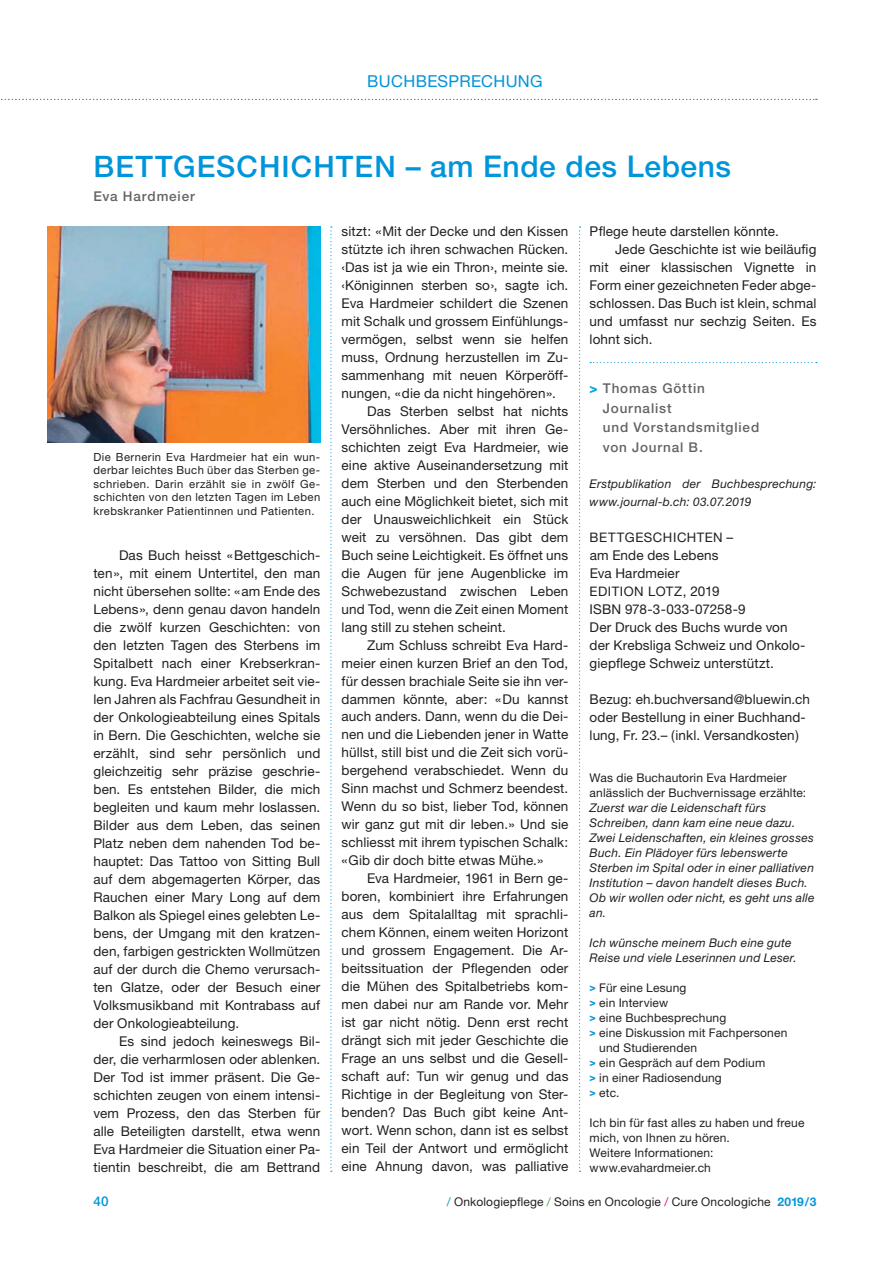
<style>
.page{position:relative;width:893px;height:1263px;background:#fff}
.page>*{position:absolute;margin:0;border:0;box-sizing:border-box;transform-origin:0 0}
.t1{font:500 30px "Helvetica Neue LT";letter-spacing:.02em;color:#0095da}
.t2{font:16.5px "Helvetica Neue LT";letter-spacing:.02em;color:#0095da}
.t3{font:13.5px/18px "Helvetica Neue LT";letter-spacing:.01em;color:#231f20}
.t4{font:500 13.5px/19.5px "Helvetica Neue LT";letter-spacing:.06em;color:#636466}
.t5{font:500 13.5px "Helvetica Neue LT";color:#0095da}
.t6{font:13.2px "Helvetica Neue LT";letter-spacing:.04em;color:#231f20}
.t7{font:12px/15px "Helvetica Neue LT";letter-spacing:.015em;color:#231f20}
.t8{font:italic 12px/15px "Helvetica Neue LT";letter-spacing:.02em;color:#231f20}
.t9{font:11.25px/13.5px "Helvetica Neue LT";letter-spacing:.035em;color:#231f20;text-align:justify}
.s1{font-size:29.7px}
.s2{font-weight:900;font-stretch:expanded;color:#00a7e1}
.s3{font-size:13.5px}
.s4{font-weight:900;font-stretch:expanded;font-size:10.5px;color:#0095da}
.s5{color:#0095da}
.s6{color:#41ad49}
.s7{color:#ec008c}
.s8{font-weight:700;color:#0095da}
</style>
<div class="page">
<svg style="left:1px;top:99px;width:816px;height:1px"></svg>
<svg style="left:579px;top:226px;width:1px;height:946px"></svg>
<svg style="left:330px;top:226px;width:2px;height:946px"></svg>
<img style="left:48px;top:226px;width:272px;height:216px">
<svg style="left:590px;top:362px;width:227px;height:1px"></svg>
<p class="t2" style="left:367px;top:75px;width:177px">BUCHBESPRECHUNG</p>
<h1 class="t1" style="left:93px;top:155px;width:639px"><span class="s1">BETTGESCHICHTEN</span> – am Ende des Lebens</h1>
<p class="t4" style="left:93px;top:187px;width:103px">Eva Hardmeier</p>
<p class="t9" style="left:93px;top:451px;width:228px">Die Bernerin Eva Hardmeier hat ein wun&shy;derbar leichtes Buch über das Sterben ge&shy;schrieben. Darin erzählt sie in zwölf Ge&shy;schichten von den letzten Tagen im Leben krebskranker Patientinnen und Patienten.</p>
<p class="t3" style="left:93px;top:547px;width:228px;text-align:justify;text-indent:26px">Das Buch heisst «Bettgeschich&shy;ten», mit einem Untertitel, den man nicht übersehen sollte: «am Ende des Lebens», denn genau davon handeln die zwölf kurzen Geschichten: von den letzten Tagen des Sterbens im Spitalbett nach einer Krebserkran&shy;kung. Eva Hardmeier arbeitet seit vie&shy;len Jahren als Fachfrau Gesundheit in der Onkologieabteilung eines Spitals in Bern. Die Geschichten, welche sie erzählt, sind sehr persönlich und gleichzeitig sehr präzise geschrie&shy;ben. Es entstehen Bilder, die mich begleiten und kaum mehr loslassen.<br>Bilder aus dem Leben, das seinen Platz neben dem nahenden Tod be&shy;hauptet: Das Tattoo von Sitting Bull auf dem abgemagerten Körper, das Rauchen einer Mary Long auf dem Balkon als Spiegel eines gelebten Le&shy;bens, der Umgang mit den kratzen&shy;den, farbigen gestrickten Wollmützen auf der durch die Chemo verursach&shy;ten Glatze, oder der Besuch einer Volksmusikband mit Kontrabass auf der Onkologieabteilung.</p>
<p class="t3" style="left:93px;top:1033px;width:228px;text-align:justify;text-indent:26px">Es sind jedoch keineswegs Bil&shy;der, die verharmlosen oder ablenken.<br>Der Tod ist immer präsent. Die Ge&shy;schichten zeugen von einem intensi&shy;vem Prozess, den das Sterben für alle Beteiligten darstellt, etwa wenn Eva Hardmeier die Situation einer Pa&shy;tientin beschreibt, die am Bettrand</p>
<p class="t3" style="left:342px;top:223px;width:228px">sitzt: «Mit der Decke und den Kissen</p>
<p class="t3" style="left:342px;top:241px;width:228px">stützte ich ihren schwachen Rücken.</p>
<p class="t3" style="left:342px;top:259px;width:228px">‹Das ist ja wie ein Thron›, meinte sie.</p>
<p class="t3" style="left:342px;top:277px;width:228px">‹Königinnen sterben so›, sagte ich.</p>
<p class="t3" style="left:342px;top:295px;width:228px">Eva Hardmeier schildert die Szenen</p>
<p class="t3" style="left:342px;top:313px;width:228px">mit Schalk und grossem Einfühlungs-</p>
<p class="t3" style="left:342px;top:331px;width:228px">vermögen, selbst wenn sie helfen</p>
<p class="t3" style="left:342px;top:349px;width:228px">muss, Ordnung herzustellen im Zu-</p>
<p class="t3" style="left:342px;top:367px;width:228px">sammenhang mit neuen Körperöff-</p>
<p class="t3" style="left:342px;top:385px;width:216px">nungen, «die da nicht hingehören».</p>
<p class="t3" style="left:367px;top:403px;width:203px">Das Sterben selbst hat nichts</p>
<p class="t3" style="left:342px;top:421px;width:228px">Versöhnliches. Aber mit ihren Ge-</p>
<p class="t3" style="left:342px;top:439px;width:228px">schichten zeigt Eva Hardmeier, wie</p>
<p class="t3" style="left:342px;top:457px;width:228px">eine aktive Auseinandersetzung mit</p>
<p class="t3" style="left:342px;top:475px;width:228px">dem Sterben und den Sterbenden</p>
<p class="t3" style="left:342px;top:493px;width:228px">auch eine Möglichkeit bietet, sich mit</p>
<p class="t3" style="left:342px;top:511px;width:228px">der Unausweichlichkeit ein Stück</p>
<p class="t3" style="left:342px;top:529px;width:228px">weit zu versöhnen. Das gibt dem</p>
<p class="t3" style="left:342px;top:547px;width:228px">Buch seine Leichtigkeit. Es öffnet uns</p>
<p class="t3" style="left:342px;top:565px;width:228px">die Augen für jene Augenblicke im</p>
<p class="t3" style="left:342px;top:583px;width:228px">Schwebezustand zwischen Leben</p>
<p class="t3" style="left:342px;top:601px;width:228px">und Tod, wenn die Zeit einen Moment</p>
<p class="t3" style="left:342px;top:619px;width:166px">lang still zu stehen scheint.</p>
<p class="t3" style="left:367px;top:637px;width:203px">Zum Schluss schreibt Eva Hard-</p>
<p class="t3" style="left:342px;top:655px;width:228px">meier einen kurzen Brief an den Tod,</p>
<p class="t3" style="left:342px;top:673px;width:228px">für dessen brachiale Seite sie ihn ver-</p>
<p class="t3" style="left:342px;top:691px;width:228px">dammen könnte, aber: «Du kannst</p>
<p class="t3" style="left:342px;top:709px;width:228px">auch anders. Dann, wenn du die Dei-</p>
<p class="t3" style="left:342px;top:727px;width:228px">nen und die Liebenden jener in Watte</p>
<p class="t3" style="left:342px;top:745px;width:228px">hüllst, still bist und die Zeit sich vorü-</p>
<p class="t3" style="left:342px;top:763px;width:228px">bergehend verabschiedet. Wenn du</p>
<p class="t3" style="left:342px;top:781px;width:228px">Sinn machst und Schmerz beendest.</p>
<p class="t3" style="left:342px;top:799px;width:228px">Wenn du so bist, lieber Tod, können</p>
<p class="t3" style="left:342px;top:817px;width:228px">wir ganz gut mit dir leben.» Und sie</p>
<p class="t3" style="left:342px;top:835px;width:228px">schliesst mit ihrem typischen Schalk:</p>
<p class="t3" style="left:342px;top:853px;width:203px">«Gib dir doch bitte etwas Mühe.»</p>
<p class="t3" style="left:367px;top:871px;width:203px">Eva Hardmeier, 1961 in Bern ge-</p>
<p class="t3" style="left:342px;top:889px;width:228px">boren, kombiniert ihre Erfahrungen</p>
<p class="t3" style="left:342px;top:907px;width:228px">aus dem Spitalalltag mit sprachli-</p>
<p class="t3" style="left:342px;top:925px;width:228px">chem Können, einem weiten Horizont</p>
<p class="t3" style="left:342px;top:943px;width:228px">und grossem Engagement. Die Ar-</p>
<p class="t3" style="left:342px;top:961px;width:228px">beitssituation der Pflegenden oder</p>
<p class="t3" style="left:342px;top:979px;width:228px">die Mühen des Spitalbetriebs kom-</p>
<p class="t3" style="left:342px;top:997px;width:228px">men dabei nur am Rande vor. Mehr</p>
<p class="t3" style="left:342px;top:1015px;width:228px">ist gar nicht nötig. Denn erst recht</p>
<p class="t3" style="left:342px;top:1033px;width:228px">drängt sich mit jeder Geschichte die</p>
<p class="t3" style="left:342px;top:1051px;width:228px">Frage an uns selbst und die Gesell-</p>
<p class="t3" style="left:342px;top:1069px;width:228px">schaft auf: Tun wir genug und das</p>
<p class="t3" style="left:342px;top:1087px;width:228px">Richtige in der Begleitung von Ster-</p>
<p class="t3" style="left:342px;top:1105px;width:228px">benden? Das Buch gibt keine Ant-</p>
<p class="t3" style="left:342px;top:1123px;width:228px">wort. Wenn schon, dann ist es selbst</p>
<p class="t3" style="left:342px;top:1141px;width:228px">ein Teil der Antwort und ermöglicht</p>
<p class="t3" style="left:342px;top:1159px;width:228px">eine Ahnung davon, was palliative</p>
<p class="t3" style="left:590px;top:223px;width:191px">Pflege heute darstellen könnte.</p>
<p class="t3" style="left:615px;top:241px;width:203px">Jede Geschichte ist wie beiläufig</p>
<p class="t3" style="left:590px;top:259px;width:228px">mit einer klassischen Vignette in</p>
<p class="t3" style="left:590px;top:277px;width:228px">Form einer gezeichneten Feder abge-</p>
<p class="t3" style="left:590px;top:295px;width:228px">schlossen. Das Buch ist klein, schmal</p>
<p class="t3" style="left:590px;top:313px;width:228px">und umfasst nur sechzig Seiten. Es</p>
<p class="t3" style="left:590px;top:331px;width:64px">lohnt sich.</p>
<p class="t4" style="left:603px;top:380px;width:158px;text-indent:-13px"><span class="s2">&gt;</span> Thomas Göttin<br>Journalist<br>und Vorstandsmitglied von Journal B.</p>
<p class="t8" style="left:590px;top:475px;width:228px;line-height:18px">Erstpublikation der Buchbesprechung: www.journal-b.ch: 03.07.2019</p>
<p class="t6" style="left:590px;top:532px;width:145px">BETTGESCHICHTEN <span class="s3">–</span></p>
<p class="t3" style="left:590px;top:547px;width:130px">am Ende des Lebens<br>Eva Hardmeier</p>
<p class="t6" style="left:590px;top:586px;width:131px">EDITION LOTZ<span class="s3">, 2019</span></p>
<p class="t3" style="left:590px;top:601px;width:217px">ISBN 978-3-033-07258-9<br>Der Druck des Buchs wurde von der Krebsliga Schweiz und Onkolo&shy;giepflege Schweiz unterstützt.</p>
<p class="t3" style="left:590px;top:691px;width:222px">Bezug: eh.buchversand@bluewin.ch oder Bestellung in einer Buchhand&shy;lung, Fr. 23.– (inkl. Versandkosten)</p>
<p class="t7" style="left:590px;top:771px;width:218px">Was die Buchautorin Eva Hardmeier anlässlich der Buchvernissage erzählte:</p>
<p class="t8" style="left:590px;top:801px;width:226px">Zuerst war die Leidenschaft fürs Schreiben, dann kam eine neue dazu.<br>Zwei Leidenschaften, ein kleines grosses Buch. Ein Plädoyer fürs lebenswerte Sterben im Spital oder in einer palliativen Institution – davon handelt dieses Buch.<br>Ob wir wollen oder nicht, es geht uns alle an.</p>
<p class="t8" style="left:590px;top:936px;width:209px">Ich wünsche meinem Buch eine gute<br>Reise und viele Leserinnen und Leser.</p>
<p class="t7" style="left:590px;top:981px;width:98px"><span class="s4">&gt;</span> Für eine Lesung</p>
<p class="t7" style="left:590px;top:996px;width:80px"><span class="s4">&gt;</span> ein Interview</p>
<p class="t7" style="left:590px;top:1011px;width:138px"><span class="s4">&gt;</span> eine Buchbesprechung</p>
<p class="t7" style="left:590px;top:1026px;width:199px"><span class="s4">&gt;</span> eine Diskussion mit Fachpersonen</p>
<p class="t7" style="left:599px;top:1041px;width:99px">und Studierenden</p>
<p class="t7" style="left:590px;top:1056px;width:177px"><span class="s4">&gt;</span> ein Gespräch auf dem Podium</p>
<p class="t7" style="left:590px;top:1071px;width:134px"><span class="s4">&gt;</span> in einer Radiosendung</p>
<p class="t7" style="left:590px;top:1086px;width:31px"><span class="s4">&gt;</span> etc.</p>
<p class="t7" style="left:590px;top:1116px;width:216px">Ich bin für fast alles zu haben und freue mich, von Ihnen zu hören.<br>Weitere Informationen: www.evahardmeier.ch</p>
<p class="t5" style="left:93px;top:1196px;width:17px">40</p>
<p class="t7" style="left:447px;top:1195px;width:371px"><span class="s5">/</span> Onkologiepflege <span class="s6">/</span> Soins en Oncologie <span class="s7">/</span> Cure Oncologiche <span class="s8">2019/3</span></p>
</div>
